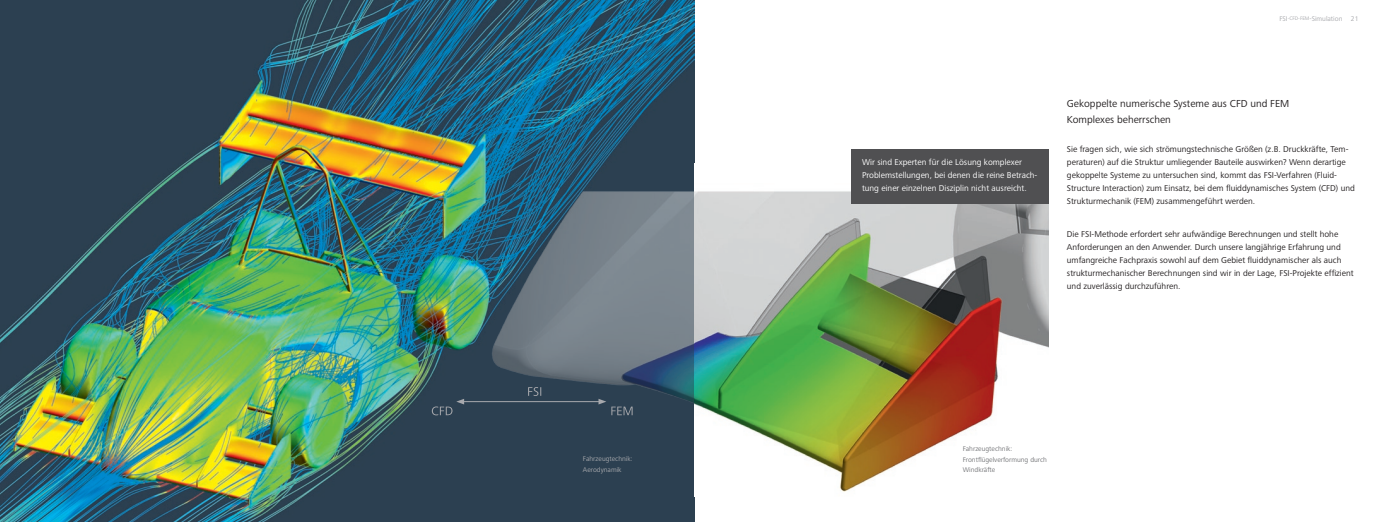
<style>
.page{position:relative;width:1389px;height:522px;background:#fff}
.page>*{position:absolute;margin:0;border:0;box-sizing:border-box;transform-origin:0 0}
.t1{font:10.5px/15.8px "Frutiger Next Pro";color:#231f20}
.t2{font:8.75px/13.1px "Frutiger Next Pro";color:#231f20}
.t3{font:8.75px/13.1px "Frutiger Next Pro";color:#fff}
.t4{font:7px/10.5px "Frutiger Next Pro";color:#747578}
.t5{font:7px/10.5px "Frutiger Next Pro";color:#a8a9ad}
</style>
<div class="page">
<img style="left:0;top:0;width:694px;height:521px">
<img style="left:447px;top:164px;width:601px;height:332px">
<svg style="left:432px;top:387px;width:200px;height:28px;background:#334656"></svg>
<div style="left:850px;top:149px;width:198px;height:55px;background:#505052"></div>
<p class="t5" style="left:1279px;top:14px;width:65px">FSI<sup>-CFD-FEM</sup>-Simulation</p>
<p class="t5" style="left:1350px;top:14px;width:7px">21</p>
<p class="t3" style="left:861px;top:155px;width:177px">Wir sind Experten für die Lösung komplexer<br>Problemstellungen, bei denen die reine Betrach&shy;tung einer einzelnen Disziplin nicht ausreicht.</p>
<p class="t1" style="left:1066px;top:96px;width:224px">Gekoppelte numerische Systeme aus CFD und FEM<br>Komplexes beherrschen</p>
<p class="t2" style="left:1066px;top:142px;width:289px">Sie fragen sich, wie sich strömungstechnische Größen (z.B. Druckkräfte, Tem&shy;peraturen) auf die Struktur umliegender Bauteile auswirken? Wenn derartige gekoppelte Systeme zu untersuchen sind, kommt das FSI-Verfahren (Fluid-Structure Interaction) zum Einsatz, bei dem fluiddynamisches System (CFD) und Strukturmechanik (FEM) zusammengeführt werden.</p>
<p class="t2" style="left:1066px;top:227px;width:288px">Die FSI-Methode erfordert sehr aufwändige Berechnungen und stellt hohe Anforderungen an den Anwender. Durch unsere langjährige Erfahrung und umfangreiche Fachpraxis sowohl auf dem Gebiet fluiddynamischer als auch strukturmechanischer Berechnungen sind wir in der Lage, FSI-Projekte effizient und zuverlässig durchzuführen.</p>
<p class="t5" style="left:583px;top:453px;width:51px">Fahrzeugtechnik:<br>Aerodynamik</p>
<p class="t4" style="left:962px;top:443px;width:86px">Fahrzeugtechnik:<br>Frontflügelverformung durch<br>Windkräfte</p>
</div>
